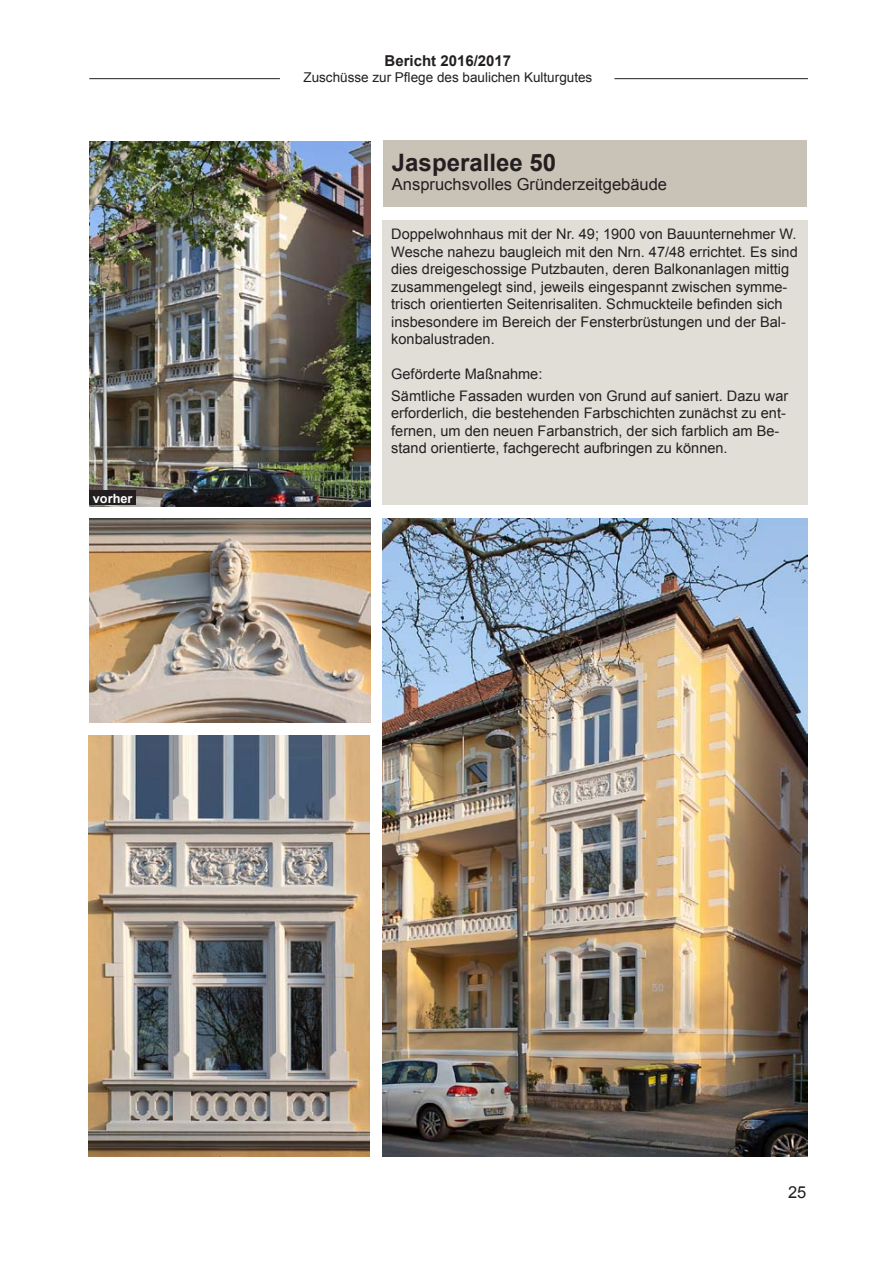
<style>
.page{position:relative;width:893px;height:1263px;background:#fff}
.page>*{position:absolute;margin:0;border:0;box-sizing:border-box;transform-origin:0 0}
.t1{font:700 24px "Arial";color:#231f20}
.t2{font:16.5px "Arial";color:#231f20}
.t3{font:700 15px "Arial";color:#231f20}
.t4{font:14.55px/17.4px "Arial";color:#231f20}
.t5{font:13.5px "Arial";color:#231f20}
.t6{font:700 12.75px "Arial";color:#fff}
</style>
<div class="page">
<hr style="left:89px;top:78px;width:191px;height:1px;background:#231f20">
<hr style="left:614px;top:78px;width:194px;height:1px;background:#231f20">
<div style="left:383px;top:140px;width:424px;height:67px;background:#c9c2b7"></div>
<div style="left:383px;top:220px;width:425px;height:285px;background:#e1ded8"></div>
<img style="left:89px;top:141px;width:281px;height:365px">
<img style="left:89px;top:518px;width:281px;height:204px">
<img style="left:89px;top:735px;width:280px;height:421px">
<img style="left:383px;top:518px;width:425px;height:638px">
<div style="left:89px;top:490px;width:47px;height:15px;background:#231f20"></div>
<p class="t6" style="left:93px;top:489px;width:41px">vorher</p>
<p class="t3" style="left:384px;top:51px;width:128px">Bericht 2016/2017</p>
<p class="t5" style="left:303px;top:69px;width:290px">Zuschüsse zur Pflege des baulichen Kulturgutes</p>
<h1 class="t1" style="left:392px;top:146px;width:166px">Jasperallee 50</h1>
<p class="t2" style="left:392px;top:173px;width:277px">Anspruchsvolles Gründerzeitgebäude</p>
<p class="t4" style="left:391px;top:226px;width:408px">Doppelwohnhaus mit der Nr. 49; 1900 von Bauunternehmer W.<br>Wesche nahezu baugleich mit den Nrn. 47/48 errichtet. Es sind dies dreigeschossige Putzbauten, deren Balkonanlagen mittig zusammengelegt sind, jeweils eingespannt zwischen symme&shy;trisch orientierten Seitenrisaliten. Schmuckteile befinden sich insbesondere im Bereich der Fensterbrüstungen und der Bal&shy;konbalustraden.</p>
<p class="t4" style="left:391px;top:363px;width:399px;line-height:21.8px">Geförderte Maßnahme:<br>Sämtliche Fassaden wurden von Grund auf saniert. Dazu war</p>
<p class="t4" style="left:391px;top:405px;width:396px">erforderlich, die bestehenden Farbschichten zunächst zu ent&shy;fernen, um den neuen Farbanstrich, der sich farblich am Be&shy;stand orientierte, fachgerecht aufbringen zu können.</p>
<p class="t2" style="left:788px;top:1182px;width:20px">25</p>
</div>
